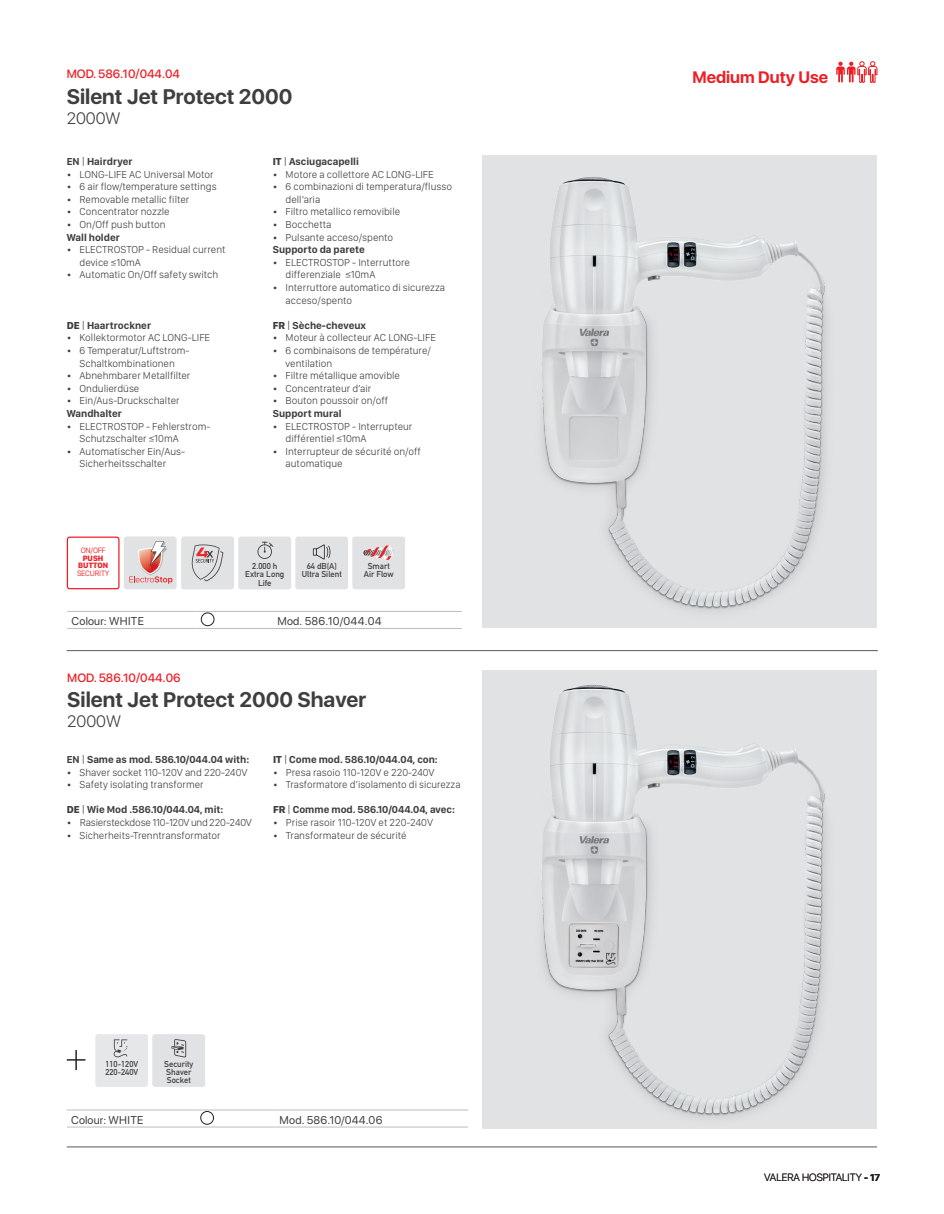
<style>
.page{position:relative;width:944px;height:1214px;background:#fff}
.page>*{position:absolute;margin:0;border:0;box-sizing:border-box;transform-origin:0 0}
.t1{font:700 21px "SFUI Display";color:#3e3e3f}
.t2{font:700 16.5px "SFUI Display";color:#ee1d23}
.t3{font:300 16.5px "SFUI Display";color:#3e3e3f}
.t4{font:500 12px "SF Pro Display";color:#ee1d23}
.t5{font:11.25px "SF Pro Display";letter-spacing:.02em;color:#3e3e3f}
.t6{font:300 10.5px/12.6px "SF Compact Display";color:#3e3e3f}
.t7{font:700 10.5px "SF Compact Display";color:#3e3e3f}
.t8{font:300 10.5px "SF Compact Display";letter-spacing:-.02em;color:#3e3e3f}
.t9{font:300 10.5px "SF Pro Display";color:#231f20}
.t10{font:500 8.7px/8.4px "PF Din Text";color:#3e3e3f;text-align:center}
.t11{font:8.1px/7.5px "SF Compact Display";letter-spacing:-.025em;color:#ee1d23;text-align:center}
.s1{font-weight:400}
.s2{font-weight:800}
.s3{font-family:"SF Compact Display";font-weight:700}
</style>
<div class="page">
<div style="left:482px;top:155px;width:395px;height:473px;background:#e1e2e4"></div>
<div style="left:482px;top:671px;width:395px;height:458px;background:#e1e2e4"></div>
<hr style="left:67px;top:1146px;width:810px;height:1px;background:#57585a">
<hr style="left:67px;top:611px;width:130px;height:1px;background:#bcbdc0">
<hr style="left:197px;top:611px;width:76px;height:1px;background:#bcbdc0">
<hr style="left:273px;top:611px;width:189px;height:1px;background:#bcbdc0">
<hr style="left:67px;top:628px;width:130px;height:1px;background:#bcbdc0">
<hr style="left:197px;top:628px;width:76px;height:1px;background:#bcbdc0">
<hr style="left:273px;top:628px;width:189px;height:1px;background:#bcbdc0">
<div style="left:201px;top:612px;width:13px;height:14px;border:1px solid #231f20;border-radius:50%"></div>
<img style="left:541px;top:177px;width:286px;height:434px">
<div style="left:181px;top:536px;width:53px;height:53px;background:#e1e2e4;border-radius:3px"></div>
<svg style="left:191px;top:544px;width:32px;height:37px"></svg>
<div style="left:124px;top:536px;width:53px;height:53px;background:#e1e2e4;border-radius:3px"></div>
<svg style="left:129px;top:541px;width:43px;height:43px"></svg>
<svg style="left:836px;top:61px;width:41px;height:22px"></svg>
<hr style="left:67px;top:1109px;width:129px;height:1px;background:#bcbdc0">
<hr style="left:196px;top:1109px;width:79px;height:1px;background:#bcbdc0">
<hr style="left:275px;top:1109px;width:193px;height:1px;background:#bcbdc0">
<hr style="left:67px;top:1126px;width:129px;height:1px;background:#bcbdc0">
<hr style="left:196px;top:1126px;width:79px;height:1px;background:#bcbdc0">
<hr style="left:275px;top:1126px;width:193px;height:1px;background:#bcbdc0">
<div style="left:200px;top:1111px;width:14px;height:13px;border:1px solid #231f20;border-radius:50%"></div>
<img style="left:526px;top:670px;width:313px;height:448px">
<svg style="left:67px;top:536px;width:52px;height:53px"></svg>
<div style="left:238px;top:536px;width:53px;height:53px;background:#e1e2e4;border-radius:3px"></div>
<svg style="left:257px;top:542px;width:16px;height:17px"></svg>
<div style="left:295px;top:536px;width:53px;height:53px;background:#e1e2e4;border-radius:3px"></div>
<svg style="left:313px;top:544px;width:17px;height:15px"></svg>
<div style="left:352px;top:536px;width:53px;height:53px;background:#e1e2e4;border-radius:3px"></div>
<svg style="left:363px;top:545px;width:31px;height:15px"></svg>
<div style="left:152px;top:1034px;width:53px;height:53px;background:#e1e2e4;border-radius:3px"></div>
<svg style="left:171px;top:1039px;width:15px;height:18px"></svg>
<div style="left:95px;top:1034px;width:53px;height:52px;background:#e6e7e9;border-radius:3px"></div>
<svg style="left:114px;top:1039px;width:13px;height:18px"></svg>
<svg style="left:67px;top:1050px;width:18px;height:20px"></svg>
<hr style="left:67px;top:650px;width:810px;height:1px;background:#57585a">
<p class="t4" style="left:67px;top:66px;width:115px">MOD. 586.10/044.04</p>
<p class="t1" style="left:67px;top:84px;width:227px">Silent Jet Protect 2000</p>
<p class="t3" style="left:67px;top:107px;width:55px">2000W</p>
<p class="t7" style="left:67px;top:155px;width:67px">EN <span class="s1">|</span> Hairdryer</p>
<p class="t6" style="left:67px;top:168px;width:148px">• LONG-LIFE AC Universal Motor</p>
<p class="t6" style="left:67px;top:181px;width:151px">• 6 air flow/temperature settings</p>
<p class="t6" style="left:67px;top:194px;width:124px">• Removable metallic filter</p>
<p class="t6" style="left:67px;top:206px;width:104px">• Concentrator nozzle</p>
<p class="t6" style="left:67px;top:219px;width:100px">• On/Off push button</p>
<p class="t7" style="left:67px;top:230px;width:54px">Wall holder</p>
<p class="t6" style="left:80px;top:244px;width:147px;text-indent:-13px">• ELECTROSTOP - Residual current device ≤10mA</p>
<p class="t6" style="left:67px;top:269px;width:153px">• Automatic On/Off safety switch</p>
<p class="t7" style="left:273px;top:155px;width:88px"><span class="s2">IT</span> <span class="s1">|</span> Asciugacapelli</p>
<p class="t6" style="left:273px;top:168px;width:162px">• Motore a collettore AC LONG-LIFE</p>
<p class="t6" style="left:285px;top:181px;width:168px;text-indent:-13px">• 6 combinazioni di temperatura/flusso dell‘aria</p>
<p class="t6" style="left:273px;top:206px;width:129px">• Filtro metallico removibile</p>
<p class="t6" style="left:273px;top:219px;width:60px">• Bocchetta</p>
<p class="t6" style="left:273px;top:231px;width:122px">• Pulsante acceso/spento</p>
<p class="t7" style="left:273px;top:243px;width:94px">Supporto da parete</p>
<p class="t6" style="left:285px;top:257px;width:126px;text-indent:-13px">• ELECTROSTOP - Interruttore differenziale ≤10mA</p>
<p class="t6" style="left:285px;top:282px;width:161px;text-indent:-13px">• Interruttore automatico di sicurezza acceso/spento</p>
<p class="t7" style="left:273px;top:319px;width:95px"><span class="s2">FR</span> <span class="s1">|</span> Sèche-cheveux</p>
<p class="t6" style="left:273px;top:332px;width:165px">• Moteur à collecteur AC LONG-LIFE</p>
<p class="t6" style="left:285px;top:345px;width:147px;text-indent:-13px">• 6 combinaisons de température/ ventilation</p>
<p class="t6" style="left:273px;top:370px;width:129px">• Filtre métallique amovible</p>
<p class="t6" style="left:273px;top:383px;width:100px">• Concentrateur d’air</p>
<p class="t6" style="left:273px;top:395px;width:117px">• Bouton poussoir on/off</p>
<p class="t7" style="left:273px;top:407px;width:70px">Support mural</p>
<p class="t6" style="left:285px;top:420px;width:128px;text-indent:-13px">• ELECTROSTOP - Interrupteur différentiel ≤10mA</p>
<p class="t6" style="left:285px;top:446px;width:137px;text-indent:-13px">• Interrupteur de sécurité on/off automatique</p>
<p class="t7" style="left:67px;top:319px;width:86px"><span class="s2">DE</span> <span class="s1">|</span> Haartrockner</p>
<p class="t6" style="left:67px;top:332px;width:145px">• Kollektormotor AC LONG-LIFE</p>
<p class="t6" style="left:67px;top:345px;width:124px;text-align:center">• 6 Temperatur/Luftstrom-<br>Schaltkombinationen</p>
<p class="t6" style="left:67px;top:370px;width:125px">• Abnehmbarer Metallfilter</p>
<p class="t6" style="left:67px;top:383px;width:74px">• Ondulierdüse</p>
<p class="t6" style="left:67px;top:395px;width:114px">• Ein/Aus-Druckschalter</p>
<p class="t7" style="left:67px;top:407px;width:57px">Wandhalter</p>
<p class="t6" style="left:80px;top:420px;width:132px;text-indent:-13px">• ELECTROSTOP - Fehlerstrom-<br>Schutzschalter ≤10mA</p>
<p class="t6" style="left:67px;top:446px;width:120px;text-align:center">• Automatischer Ein/Aus-<br>Sicherheitsschalter</p>
<p class="t11" style="left:77px;top:547px;width:34px">ON/OFF<br><span class="s2">PUSH<br>BUTTON<br></span>SECURITY</p>
<p class="t10" style="left:245px;top:562px;width:41px">2.000 h<br>Extra Long<br>Life</p>
<p class="t10" style="left:302px;top:562px;width:42px">64 dB(A)<br>Ultra Silent</p>
<p class="t10" style="left:364px;top:562px;width:31px">Smart<br>Air Flow</p>
<p class="t5" style="left:72px;top:613px;width:74px">Colour: WHITE</p>
<p class="t5" style="left:277px;top:613px;width:106px">Mod. 586.10/044.04</p>
<p class="t4" style="left:67px;top:669px;width:115px">MOD. 586.10/044.06</p>
<p class="t1" style="left:67px;top:688px;width:300px">Silent Jet Protect 2000 Shaver</p>
<p class="t3" style="left:67px;top:710px;width:55px">2000W</p>
<p class="t7" style="left:67px;top:753px;width:184px">EN <span class="s1">|</span> Same as mod. 586.10/044.04 with:</p>
<p class="t6" style="left:67px;top:766px;width:182px">• Shaver socket 110-120V and 220-240V</p>
<p class="t6" style="left:67px;top:779px;width:138px">• Safety isolating transformer</p>
<p class="t7" style="left:67px;top:803px;width:158px"><span class="s2">DE</span> <span class="s1">|</span> Wie Mod .586.10/044.04, mit:</p>
<p class="t8" style="left:67px;top:816px;width:187px">• Rasiersteckdose 110-120V und 220-240V</p>
<p class="t6" style="left:67px;top:829px;width:155px">• Sicherheits-Trenntransformator</p>
<p class="t7" style="left:273px;top:753px;width:166px"><span class="s2">IT</span> <span class="s1">|</span> Come mod. 586.10/044.04, con:</p>
<p class="t6" style="left:273px;top:766px;width:163px">• Presa rasoio 110-120V e 220-240V</p>
<p class="t6" style="left:273px;top:779px;width:189px">• Trasformatore d’isolamento di sicurezza</p>
<p class="t7" style="left:273px;top:803px;width:183px"><span class="s2">FR</span> <span class="s1">|</span> Comme mod. 586.10/044.04, avec:</p>
<p class="t6" style="left:273px;top:817px;width:161px">• Prise rasoir 110-120V et 220-240V</p>
<p class="t6" style="left:273px;top:829px;width:135px">• Transformateur de sécurité</p>
<p class="t10" style="left:105px;top:1059px;width:34px;text-align:left">110-120V<br>220-240V</p>
<p class="t10" style="left:164px;top:1059px;width:31px;text-align:left">Security<br>Shaver<br>Socket</p>
<p class="t5" style="left:71px;top:1111px;width:74px">Colour: WHITE</p>
<p class="t5" style="left:279px;top:1111px;width:104px">Mod. 586.10/044.06</p>
<p class="t2" style="left:692px;top:67px;width:137px">Medium Duty Use</p>
<p class="t9" style="left:764px;top:1169px;width:117px">VALERA HOSPITALITY <span class="s3">- 17</span></p>
</div>
